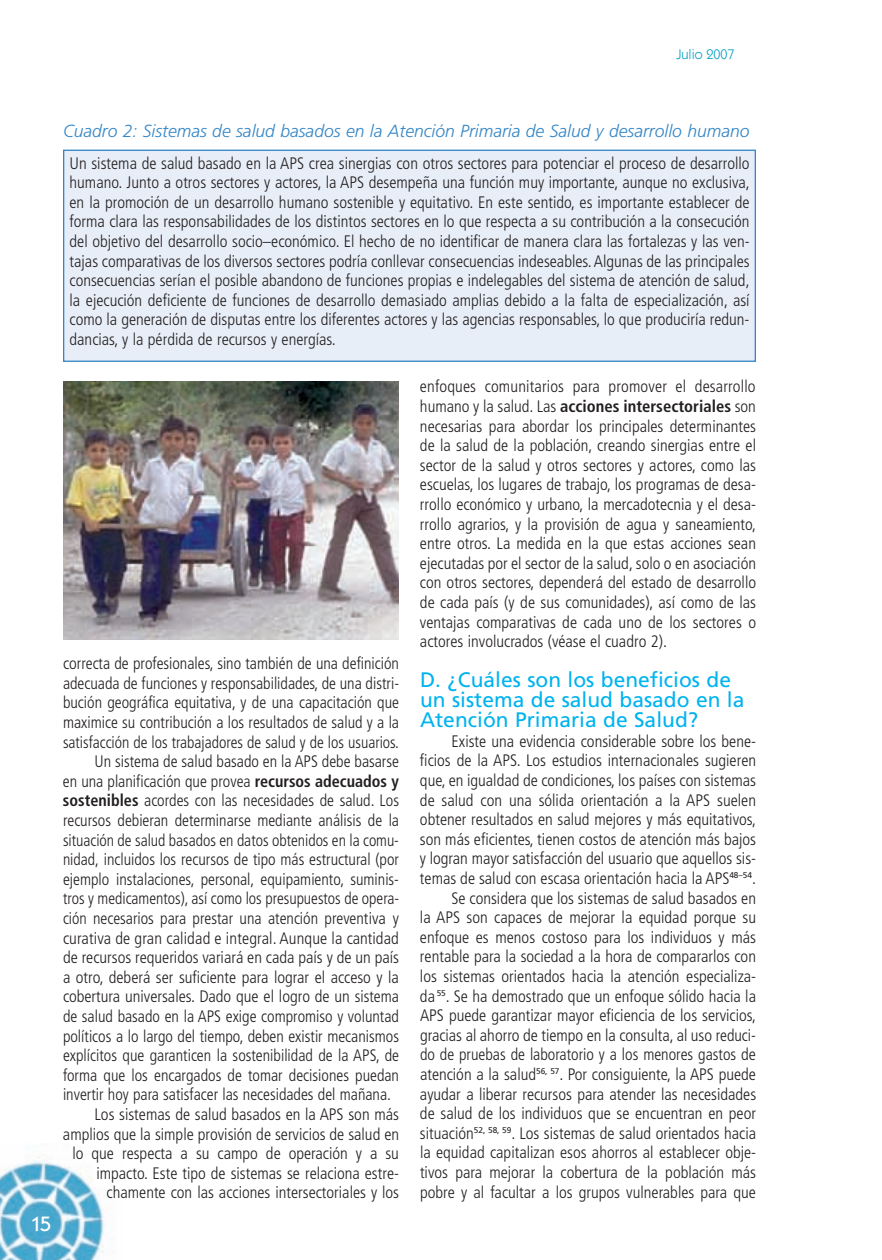
<style>
.page{position:relative;width:882px;height:1260px;background:#fff}
.page>*{position:absolute;margin:0;border:0;box-sizing:border-box;transform-origin:0 0}
.t1{font:21px/20.1px "Frutiger";color:#00b3ef}
.t2{font:500 21px "Itc Kabel";color:#fff}
.t3{font:italic 300 17.5px "Frutiger";color:#3486c6}
.t4{font:300 condensed 16.62px/19.6px "Frutiger";color:#231f20;text-align:justify}
.t5{font:300 condensed 16.62px "Frutiger";color:#231f20;scale:.95 1}
.t6{font:14px "Itc Kabel";color:#009dc5}
.s1{font-weight:700}
</style>
<div class="page">
<img style="left:0;top:1157px;width:105px;height:103px">
<div style="left:64px;top:150px;width:691px;height:211px;background:#e8eef8"></div>
<div style="left:63px;top:150px;width:693px;height:212px;border:1px solid #3486c6"></div>
<img style="left:63px;top:382px;width:336px;height:257px">
<p class="t6" style="left:676px;top:49px;width:60px">Julio 2007</p>
<p class="t2" style="left:31px;top:1216px;width:23px">15</p>
<p class="t3" style="left:63px;top:124px;width:688px">Cuadro 2: Sistemas de salud basados en la Atención Primaria de Salud y desarrollo humano</p>
<p class="t4" style="left:70px;top:154px;width:682px">Un sistema de salud basado en la APS crea sinergias con otros sectores para potenciar el proceso de desarrollo humano. Junto a otros sectores y actores, la APS desempeña una función muy importante, aunque no exclusiva, en la promoción de un desarrollo humano sostenible y equitativo. En este sentido, es importante establecer de forma clara las responsabilidades de los distintos sectores en lo que respecta a su contribución a la consecución del objetivo del desarrollo socio–económico. El hecho de no identificar de manera clara las fortalezas y las ven&shy;tajas comparativas de los diversos sectores podría conllevar consecuencias indeseables. Algunas de las principales consecuencias serían el posible abandono de funciones propias e indelegables del sistema de atención de salud, la ejecución deficiente de funciones de desarrollo demasiado amplias debido a la falta de especialización, así como la generación de disputas entre los diferentes actores y las agencias responsables, lo que produciría redun&shy;dancias, y la pérdida de recursos y energías.</p>
<p class="t4" style="left:63px;top:655px;width:338px">correcta de profesionales, sino también de una definición</p>
<p class="t4" style="left:63px;top:674px;width:338px">adecuada de funciones y responsabilidades, de una distri-</p>
<p class="t4" style="left:63px;top:694px;width:338px">bución geográfica equitativa, y de una capacitación que</p>
<p class="t4" style="left:63px;top:714px;width:338px">maximice su contribución a los resultados de salud y a la</p>
<p class="t5" style="left:63px;top:735px;width:355px">satisfacción de los trabajadores de salud y de los usuarios.</p>
<p class="t4" style="left:94px;top:753px;width:306px">Un sistema de salud basado en la APS debe basarse</p>
<p class="t4" style="left:63px;top:772px;width:338px">en una planificación que provea <span class="s1">recursos adecuados y</span></p>
<p class="t4" style="left:63px;top:792px;width:338px"><span class="s1">sostenibles</span> acordes con las necesidades de salud. Los</p>
<p class="t4" style="left:63px;top:812px;width:338px">recursos debieran determinarse mediante análisis de la</p>
<p class="t5" style="left:63px;top:833px;width:355px">situación de salud basados en datos obtenidos en la comu-</p>
<p class="t5" style="left:63px;top:853px;width:355px">nidad, incluidos los recursos de tipo más estructural (por</p>
<p class="t4" style="left:63px;top:870px;width:338px">ejemplo instalaciones, personal, equipamiento, suminis-</p>
<p class="t5" style="left:63px;top:892px;width:355px">tros y medicamentos), así como los presupuestos de opera-</p>
<p class="t5" style="left:63px;top:911px;width:355px">ción necesarios para prestar una atención preventiva y</p>
<p class="t4" style="left:63px;top:929px;width:337px">curativa de gran calidad e integral. Aunque la cantidad</p>
<p class="t4" style="left:63px;top:949px;width:338px">de recursos requeridos variará en cada país y de un país</p>
<p class="t4" style="left:63px;top:968px;width:338px">a otro, deberá ser suficiente para lograr el acceso y la</p>
<p class="t4" style="left:63px;top:988px;width:338px">cobertura universales. Dado que el logro de un sistema</p>
<p class="t4" style="left:63px;top:1008px;width:338px">de salud basado en la APS exige compromiso y voluntad</p>
<p class="t4" style="left:63px;top:1027px;width:338px">políticos a lo largo del tiempo, deben existir mecanismos</p>
<p class="t4" style="left:63px;top:1047px;width:338px">explícitos que garanticen la sostenibilidad de la APS, de</p>
<p class="t4" style="left:63px;top:1066px;width:338px">forma que los encargados de tomar decisiones puedan</p>
<p class="t4" style="left:63px;top:1086px;width:330px">invertir hoy para satisfacer las necesidades del mañana.</p>
<p class="t4" style="left:94px;top:1106px;width:306px">Los sistemas de salud basados en la APS son más</p>
<p class="t4" style="left:63px;top:1125px;width:338px">amplios que la simple provisión de servicios de salud en</p>
<p class="t4" style="left:72px;top:1145px;width:328px">lo que respecta a su campo de operación y a su</p>
<p class="t4" style="left:96px;top:1164px;width:304px">impacto. Este tipo de sistemas se relaciona estre-</p>
<p class="t4" style="left:107px;top:1184px;width:294px">chamente con las acciones intersectoriales y los</p>
<p class="t4" style="left:420px;top:378px;width:338px">enfoques comunitarios para promover el desarrollo humano y la salud. Las <span class="s1">acciones intersectoriales</span> son necesarias para abordar los principales determinantes de la salud de la población, creando sinergias entre el sector de la salud y otros sectores y actores, como las escuelas, los lugares de trabajo, los programas de desa&shy;rrollo económico y urbano, la mercadotecnia y el desa&shy;rrollo agrarios, y la provisión de agua y saneamiento, entre otros. La medida en la que estas acciones sean ejecutadas por el sector de la salud, solo o en asociación con otros sectores, dependerá del estado de desarrollo de cada país (y de sus comunidades), así como de las ventajas comparativas de cada uno de los sectores o actores involucrados (véase el cuadro 2).</p>
<p class="t1" style="left:420px;top:671px;width:326px">D. ¿Cuáles son los beneficios de un sistema de salud basado en la<br>Atención Primaria de Salud?</p>
<p class="t4" style="left:420px;top:732px;width:338px;text-align:right">Existe una evidencia considerable sobre los bene&shy;ficios de la APS. Los estudios internacionales sugieren que, en igualdad de condiciones, los países con sistemas de salud con una sólida orientación a la APS suelen obtener resultados en salud mejores y más equitativos, son más eficientes, tienen costos de atención más bajos y logran mayor satisfacción del usuario que aquellos sis&shy;temas de salud con escasa orientación hacia la APS<sup>48–54</sup>.<br>Se considera que los sistemas de salud basados en<br>la APS son capaces de mejorar la equidad porque su enfoque es menos costoso para los individuos y más rentable para la sociedad a la hora de compararlos con los sistemas orientados hacia la atención especializa&shy;da <sup>55</sup>. Se ha demostrado que un enfoque sólido hacia la APS puede garantizar mayor eficiencia de los servicios, gracias al ahorro de tiempo en la consulta, al uso reduci&shy;do de pruebas de laboratorio y a los menores gastos de atención a la salud<sup>56,</sup> <sup>57</sup>. Por consiguiente, la APS puede ayudar a liberar recursos para atender las necesidades de salud de los individuos que se encuentran en peor situación<sup>52,</sup> <sup>58,</sup> <sup>59</sup>. Los sistemas de salud orientados hacia la equidad capitalizan esos ahorros al establecer obje&shy;tivos para mejorar la cobertura de la población más pobre y al facultar a los grupos vulnerables para que</p>
</div>
